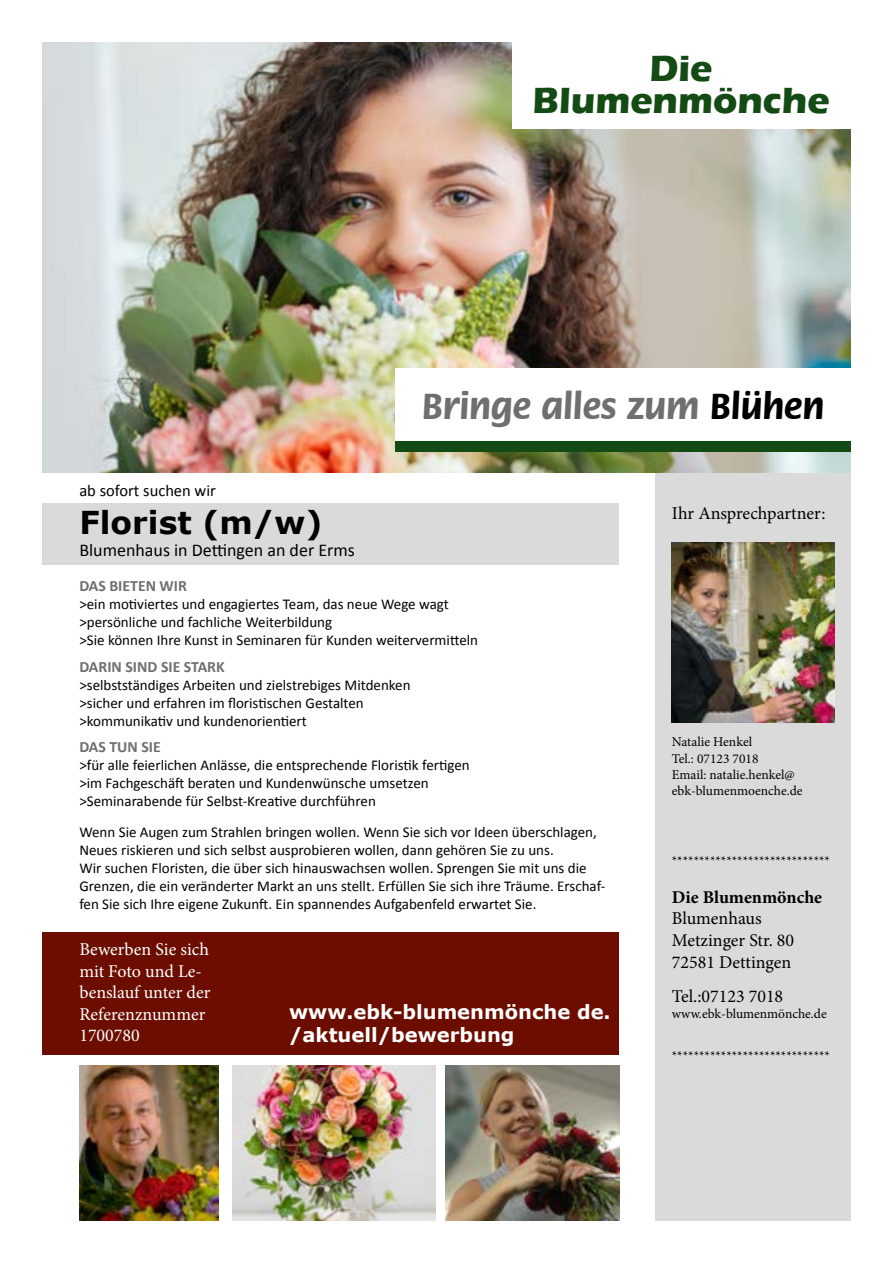
<style>
.page{position:relative;width:893px;height:1263px;background:#fff}
.page>*{position:absolute;margin:0;border:0;box-sizing:border-box;transform-origin:0 0}
.t1{font:37.5px "Flora";color:#706f6f}
.t2{font:700 37.5px "Eras ITC";color:#144b14}
.t3{font:700 31.5px "Verdana";color:#000}
.t4{font:700 19.5px/23.4px "Verdana";color:#fff}
.t5{font:18px/21.6px "Minion Pro";color:#000}
.t6{font:18px/21.6px "Minion Pro";color:#fff}
.t7{font:18px "Calibri";color:#000}
.t8{font:16.5px "Calibri";color:#000}
.t9{font:700 15.75px "Calibri";color:#706f6f}
.t10{font:15px/18px "Calibri";color:#000}
.t11{font:13.5px/16.2px "Minion Pro";color:#000}
.s1{color:#000}
.s2{font-weight:700}
</style>
<div class="page">
<div style="left:655px;top:272px;width:195px;height:948px;background:#dadada"></div>
<div style="left:43px;top:503px;width:576px;height:61px;background:#dadada"></div>
<div style="left:43px;top:932px;width:576px;height:122px;background:#6c0d00"></div>
<img style="left:43px;top:43px;width:807px;height:429px">
<div style="left:512px;top:43px;width:338px;height:86px;background:#fff"></div>
<div style="left:395px;top:368px;width:455px;height:73px;background:#fff"></div>
<div style="left:395px;top:441px;width:455px;height:10px;background:#144b14"></div>
<img style="left:672px;top:542px;width:163px;height:181px">
<img style="left:232px;top:1065px;width:203px;height:155px">
<img style="left:446px;top:1065px;width:173px;height:155px">
<img style="left:79px;top:1065px;width:139px;height:155px">
<p class="t2" style="left:650px;top:47px;width:64px">Die</p>
<p class="t2" style="left:533px;top:79px;width:299px">Blumenmönche</p>
<p class="t8" style="left:79px;top:480px;width:138px">ab sofort suchen wir</p>
<p class="t3" style="left:79px;top:500px;width:245px">Florist (m/w)</p>
<p class="t7" style="left:79px;top:538px;width:277px">Blumenhaus in Dettingen an der Erms</p>
<p class="t1" style="left:422px;top:386px;width:404px">Bringe alles zum <span class="s1">Blühen</span></p>
<p class="t5" style="left:672px;top:502px;width:155px">Ihr Ansprechpartner:</p>
<p class="t9" style="left:79px;top:575px;width:109px">DAS BIETEN WIR</p>
<p class="t10" style="left:79px;top:595px;width:371px">&gt;ein motiviertes und engagiertes Team, das neue Wege wagt</p>
<p class="t10" style="left:79px;top:613px;width:254px">&gt;persönliche und fachliche Weiterbildung</p>
<p class="t10" style="left:79px;top:631px;width:400px">&gt;Sie können Ihre Kunst in Seminaren für Kunden weitervermitteln</p>
<p class="t9" style="left:79px;top:657px;width:147px">DARIN SIND SIE STARK</p>
<p class="t10" style="left:79px;top:676px;width:333px">&gt;selbstständiges Arbeiten und zielstrebiges Mitdenken &gt;sicher und erfahren im floristischen Gestalten &gt;kommunikativ und kundenorientiert</p>
<p class="t9" style="left:79px;top:737px;width:83px">DAS TUN SIE</p>
<p class="t10" style="left:79px;top:756px;width:392px">&gt;für alle feierlichen Anlässe, die entsprechende Floristik fertigen &gt;im Fachgeschäft beraten und Kundenwünsche umsetzen &gt;Seminarabende für Selbst-Kreative durchführen</p>
<p class="t10" style="left:79px;top:823px;width:528px">Wenn Sie Augen zum Strahlen bringen wollen. Wenn Sie sich vor Ideen überschlagen, Neues riskieren und sich selbst ausprobieren wollen, dann gehören Sie zu uns.<br>Wir suchen Floristen, die über sich hinauswachsen wollen. Sprengen Sie mit uns die Grenzen, die ein veränderter Markt an uns stellt. Erfüllen Sie sich ihre Träume. Erschaf&shy;fen Sie sich Ihre eigene Zukunft. Ein spannendes Aufgabenfeld erwartet Sie.</p>
<p class="t6" style="left:79px;top:938px;width:133px">Bewerben Sie sich mit Foto und Le&shy;benslauf unter der<br>Referenznummer<br>1700780</p>
<p class="t4" style="left:289px;top:999px;width:323px">www.ebk-blumenmönche de. /aktuell/bewerbung</p>
<p class="t11" style="left:672px;top:734px;width:132px">Natalie Henkel<br>Tel.: 07123 7018<br>Email: natalie.henkel@ ebk-blumenmoenche.de</p>
<p class="t11" style="left:672px;top:852px;width:160px">*****************************</p>
<p class="t5" style="left:672px;top:886px;width:152px"><span class="s2">Die Blumenmönche<br></span>Blumenhaus<br>Metzinger Str. 80<br>72581 Dettingen</p>
<p class="t5" style="left:672px;top:985px;width:113px">Tel.:07123 7018</p>
<p class="t11" style="left:672px;top:1006px;width:156px">www.ebk-blumenmönche.de</p>
<p class="t11" style="left:672px;top:1047px;width:160px">*****************************</p>
</div>
